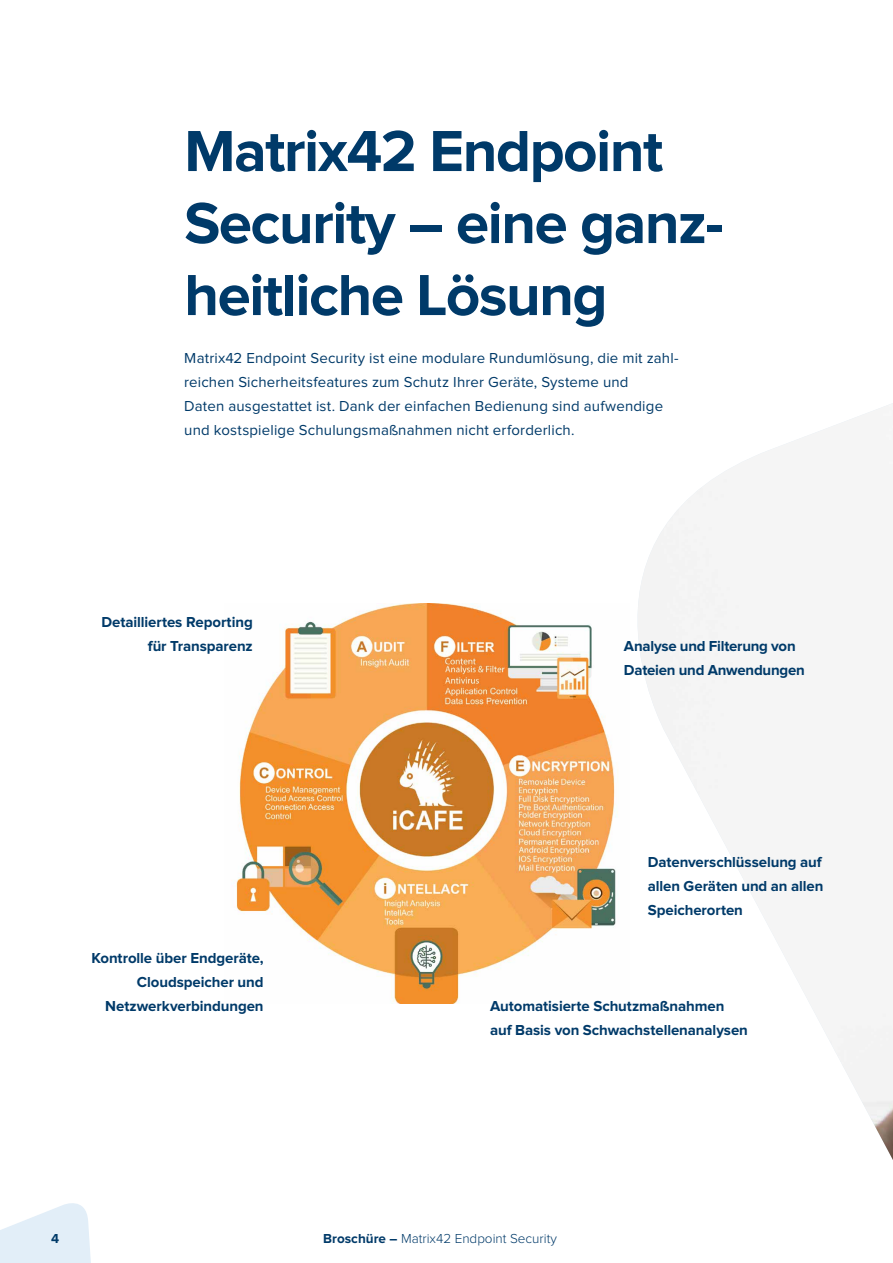
<style>
.page{position:relative;width:893px;height:1263px;background:#fff}
.page>*{position:absolute;margin:0;border:0;box-sizing:border-box;transform-origin:0 0}
.t1{font:700 60px/72px "Proxima Nova";letter-spacing:-.025em;color:#003a69}
.t2{font:700 15px/24px "Proxima Nova";letter-spacing:-.005em;color:#003a69;text-align:right}
.t3{font:15px/24px "Proxima Nova";letter-spacing:.01em;color:#003a69}
.t4{font:300 13.5px "Proxima Nova";color:#003a69}
.t5{font:700 13.5px "Proxima Nova";color:#003a69}
.s1{font-weight:700}
</style>
<div class="page">
<img style="left:234px;top:603px;width:324px;height:400px">
<svg style="left:558px;top:624px;width:60px;height:305px"></svg>
<img style="left:637px;top:403px;width:256px;height:757px">
<svg style="left:0;top:1203px;width:91px;height:60px"></svg>
<h1 class="t1" style="left:184px;top:118px;width:540px">Matrix42 Endpoint<br>Security – eine ganz&shy;heitliche Lösung</h1>
<p class="t3" style="left:184px;top:347px;width:496px">Matrix42 Endpoint Security ist eine modulare Rundumlösung, die mit zahl&shy;reichen Sicherheitsfeatures zum Schutz Ihrer Geräte, Systeme und<br>Daten ausgestattet ist. Dank der einfachen Bedienung sind aufwendige und kostspielige Schulungsmaßnahmen nicht erforderlich.</p>
<p class="t2" style="left:101px;top:611px;width:153px">Detailliertes Reporting für Transparenz</p>
<p class="t2" style="left:91px;top:947px;width:174px">Kontrolle über Endgeräte,<br>Cloudspeicher und<br>Netzwerkverbindungen</p>
<p class="t2" style="left:624px;top:635px;width:182px;text-align:left">Analyse und Filterung von<br>Dateien und Anwendungen</p>
<p class="t2" style="left:648px;top:851px;width:177px;text-align:justify">Datenverschlüsselung auf allen Geräten und an allen Speicherorten</p>
<p class="t2" style="left:490px;top:995px;width:259px;text-align:left">Automatisierte Schutzmaßnahmen auf Basis von Schwachstellenanalysen</p>
<p class="t5" style="left:51px;top:1232px;width:10px">4</p>
<p class="t4" style="left:323px;top:1232px;width:235px"><span class="s1">Broschüre –</span> Matrix42 Endpoint Security</p>
</div>
